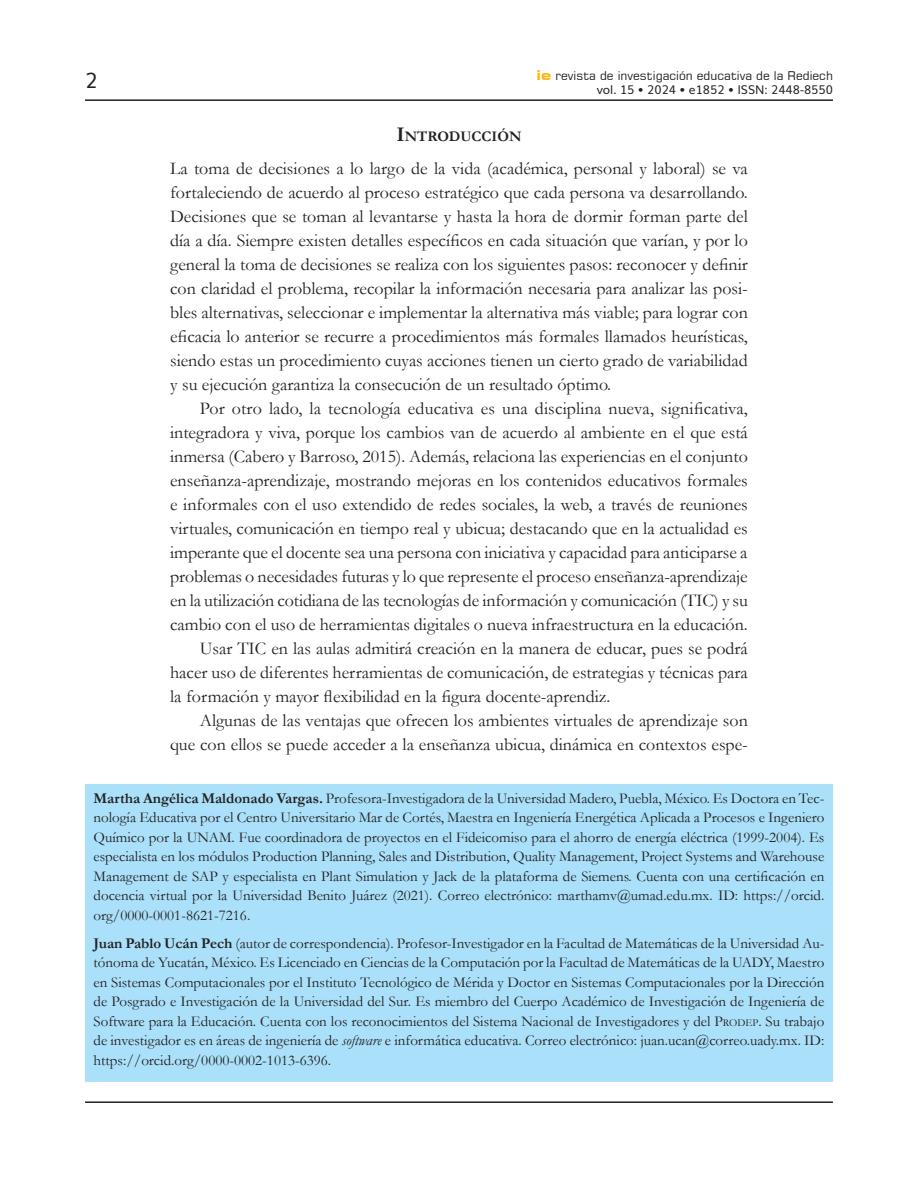
<style>
.page{position:relative;width:918px;height:1188px;background:#fff}
.page>*{position:absolute;margin:0;border:0;box-sizing:border-box;transform-origin:0 0}
.t1{font:21px "Muli";color:#231f20}
.Cuerpo{font:18px/24px "Garamond";color:#231f20;text-align:justify}
.Autores-Adscripcion{font:15px/19.5px "Garamond";color:#231f20;text-align:justify}
.Descanso{font:700 14.7px "Garamond";color:#231f20}
.t2{font:12px "Square 721 BT";color:#231f20}
.t3{font:12px "Muli";color:#231f20}
.s1{font-weight:700;font-stretch:expanded;font-size:13.5px;color:#fcb814}
.s2{font-size:21px}
.s3{font-weight:700}
.s4{font-style:inherit}
.s5{font-size:10.5px}
.s6{font-style:italic}
</style>
<div class="page">
<hr style="left:85px;top:99px;width:748px;height:2px;background:#231f20">
<hr style="left:85px;top:1101px;width:748px;height:2px;background:#231f20">
<div style="left:85px;top:784px;width:748px;height:298px;background:#aae0f9"></div>
<p class="t1" style="left:85px;top:64px;width:14px">2</p>
<p class="t2" style="left:537px;top:68px;width:298px"><span class="s1">ie</span> revista de investigación educativa de la Rediech</p>
<p class="t3" style="left:597px;top:80px;width:238px">vol. 15 • 2024 • e1852 • ISSN: 2448-8550</p>
<p class="Descanso" style="left:397px;top:127px;width:126px"><span class="s2">I</span>NTRODUCCIÓN</p>
<p class="Cuerpo" style="left:170px;top:156px;width:579px">La toma de decisiones a lo largo de la vida (académica, personal y laboral) se va fortaleciendo de acuerdo al proceso estratégico que cada persona va desarrollando.<br>Decisiones que se toman al levantarse y hasta la hora de dormir forman parte del día a día. Siempre existen detalles específicos en cada situación que varían, y por lo general la toma de decisiones se realiza con los siguientes pasos: reconocer y definir con claridad el problema, recopilar la información necesaria para analizar las posi&shy;bles alternativas, seleccionar e implementar la alternativa más viable; para lograr con eficacia lo anterior se recurre a procedimientos más formales llamados heurísticas, siendo estas un procedimiento cuyas acciones tienen un cierto grado de variabilidad y su ejecución garantiza la consecución de un resultado óptimo.</p>
<p class="Cuerpo" style="left:170px;top:396px;width:579px;text-indent:30px">Por otro lado, la tecnología educativa es una disciplina nueva, significativa, integradora y viva, porque los cambios van de acuerdo al ambiente en el que está inmersa (Cabero y Barroso, 2015). Además, relaciona las experiencias en el conjunto enseñanza-aprendizaje, mostrando mejoras en los contenidos educativos formales e informales con el uso extendido de redes sociales, la web, a través de reuniones virtuales, comunicación en tiempo real y ubicua; destacando que en la actualidad es imperante que el docente sea una persona con iniciativa y capacidad para anticiparse a problemas o necesidades futuras y lo que represente el proceso enseñanza-aprendizaje en la utilización cotidiana de las tecnologías de información y comunicación (TIC) y su cambio con el uso de herramientas digitales o nueva infraestructura en la educación.</p>
<p class="Cuerpo" style="left:170px;top:636px;width:579px;text-indent:30px">Usar TIC en las aulas admitirá creación en la manera de educar, pues se podrá hacer uso de diferentes herramientas de comunicación, de estrategias y técnicas para la formación y mayor flexibilidad en la figura docente-aprendiz.</p>
<p class="Cuerpo" style="left:170px;top:708px;width:579px;text-align:right">Algunas de las ventajas que ofrecen los ambientes virtuales de aprendizaje son<br>que con ellos se puede acceder a la enseñanza ubicua, dinámica en contextos espe-</p>
<p class="Autores-Adscripcion" style="left:94px;top:788px;width:732px"><span class="s3">Martha Angélica Maldonado Vargas.</span> Profesora-Investigadora de la Universidad Madero, Puebla, México. Es Doctora en Tec&shy;nología Educativa por el Centro Universitario Mar de Cortés, Maestra en Ingeniería Energética Aplicada a Procesos e Ingeniero Químico por la UNAM. Fue coordinadora de proyectos en el Fideicomiso para el ahorro de energía eléctrica (1999-2004). Es especialista en los módulos Production Planning, Sales and Distribution, Quality Management, Project Systems and Warehouse Management de SAP y especialista en Plant Simulation y Jack de la plataforma de Siemens. Cuenta con una certificación en docencia virtual por la Universidad Benito Juárez (2021). Correo electrónico: marthamv@umad.edu.mx. ID: https://orcid. org/0000-0001-8621-7216.</p>
<p class="Autores-Adscripcion" style="left:94px;top:933px;width:732px"><span class="s3">Juan Pablo Ucán Pech</span> (autor de correspondencia). Profesor-Investigador en la Facultad de Matemáticas de la Universidad Au&shy;tónoma de Yucatán, México. Es Licenciado en Ciencias de la Computación por la Facultad de Matemáticas de la UADY, Maestro en Sistemas Computacionales por el Instituto Tecnológico de Mérida y Doctor en Sistemas Computacionales por la Dirección de Posgrado e Investigación de la Universidad del Sur. Es miembro del Cuerpo Académico de Investigación de Ingeniería de Software para la Educación. Cuenta con los reconocimientos del Sistema Nacional de Investigadores y del <span class="s4">P</span><span class="s5">RODEP</span>. Su trabajo de investigador es en áreas de ingeniería de <span class="s6">software</span> e informática educativa. Correo electrónico: juan.ucan@correo.uady.mx. ID: https://orcid.org/0000-0002-1013-6396.</p>
</div>
